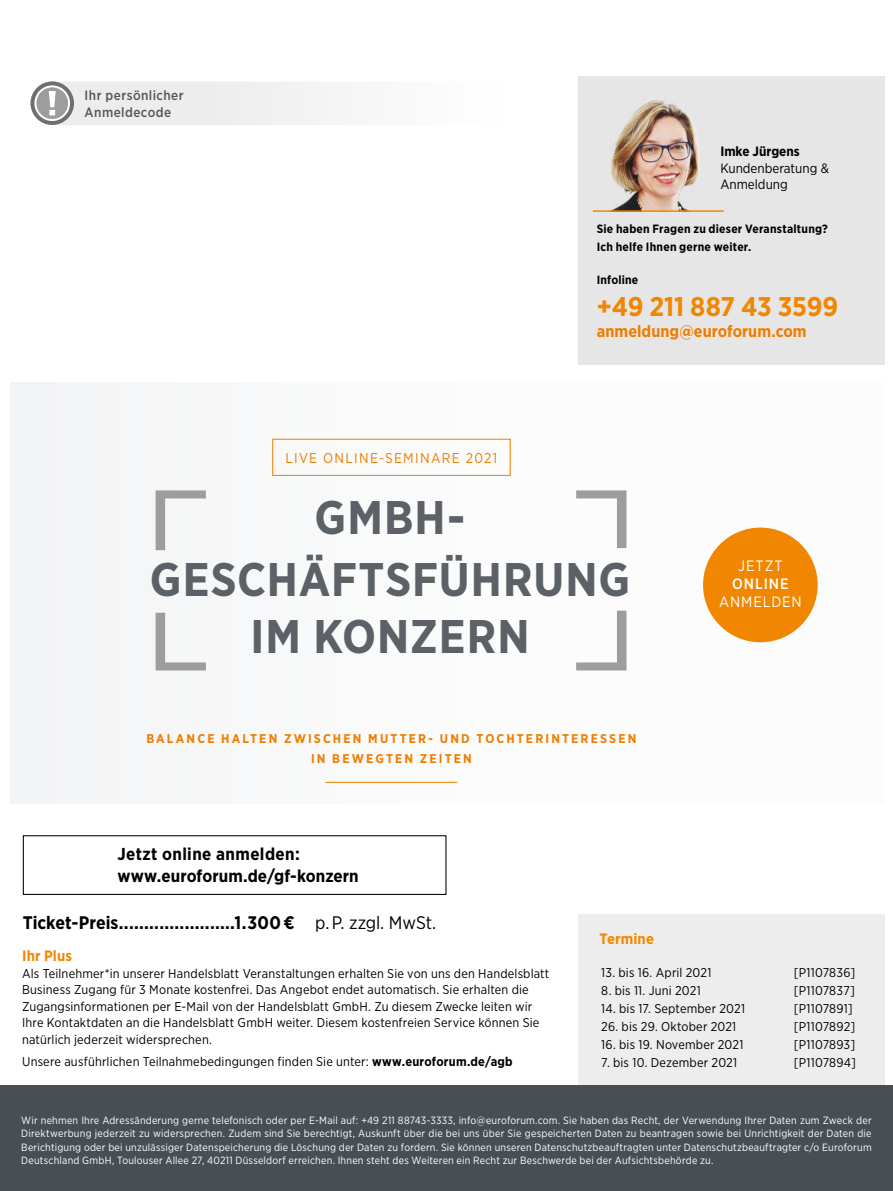
<style>
.page{position:relative;width:893px;height:1191px;background:#fff}
.page>*{position:absolute;margin:0;border:0;box-sizing:border-box;transform-origin:0 0}
.t1{font:700 47.1px/62.7px "Gotham Narrow";letter-spacing:.02em;color:#5b6167;text-align:center}
.t2{font:700 27px "Gotham Narrow";letter-spacing:-.01em;color:#f18700}
.t3{font:700 18.15px "Gotham Narrow";color:#000}
.t4{font:700 17.25px/21.6px "Gotham Narrow";letter-spacing:.02em;color:#000}
.t5{font:700 16.5px "Gotham Narrow";color:#ef7d00}
.t6{font:700 15px "Gotham Narrow";letter-spacing:.01em;color:#f18900}
.t7{font:15px "Gotham Narrow";letter-spacing:.06em;color:#fff}
.t8{font:500 15px "Gotham Narrow";letter-spacing:.065em;color:#fff}
.t9{font:14.1px "Gotham Narrow";letter-spacing:.09em;color:#ef7d00}
.t10{font:500 13.5px "Gotham Narrow";letter-spacing:.035em;color:#575756}
.t11{font:13.5px/16.5px "Gotham Narrow";color:#000}
.t12{font:700 13.5px "Gotham Narrow";color:#000}
.t13{font:12.75px/18px "Gotham Narrow";letter-spacing:.01em;color:#000}
.t14{font:700 12.75px/20px "Gotham Narrow";letter-spacing:.17em;color:#ef7d00;text-align:center}
.t15{font:700 12px/18px "Gotham Narrow";letter-spacing:.02em;color:#000}
.t16{font:10.5px/13.5px "Gotham Narrow";letter-spacing:.02em;color:#fff;text-align:justify}
.s1{font-weight:400}
.s2{font-weight:700}
</style>
<div class="page">
<div style="left:578px;top:914px;width:306px;height:184px;background:#ededed"></div>
<svg style="left:30px;top:81px;width:304px;height:44px"></svg>
<div style="left:11px;top:383px;width:873px;height:421px;background:#fbfbfc"></div>
<div style="left:272px;top:439px;width:238px;height:37px;border:1px solid #ef7d00"></div>
<hr style="left:326px;top:782px;width:131px;height:1px;background:#ef7d00">
<div style="left:703px;top:527px;width:115px;height:115px;background:#f18700;border-radius:50%"></div>
<div style="left:578px;top:77px;width:306px;height:288px;background:#e6e6e6"></div>
<img style="left:610px;top:101px;width:89px;height:109px">
<hr style="left:593px;top:210px;width:131px;height:2px;background:#f18900">
<div style="left:0;top:1085px;width:893px;height:106px;background:#484f54"></div>
<div style="left:23px;top:835px;width:423px;height:60px;border:1px solid #000"></div>
<svg style="left:156px;top:490px;width:50px;height:60px"></svg>
<svg style="left:156px;top:613px;width:50px;height:57px"></svg>
<svg style="left:576px;top:610px;width:50px;height:60px"></svg>
<svg style="left:576px;top:490px;width:50px;height:58px"></svg>
<p class="t10" style="left:85px;top:87px;width:101px">Ihr persönlicher</p>
<p class="t10" style="left:85px;top:103px;width:88px">Anmeldecode</p>
<p class="t9" style="left:286px;top:449px;width:213px">LIVE ONLINE-SEMINARE 2021</p>
<p class="t12" style="left:720px;top:143px;width:81px">Imke Jürgens</p>
<p class="t11" style="left:720px;top:159px;width:110px">Kundenberatung &amp;<br>Anmeldung</p>
<p class="t15" style="left:597px;top:220px;width:233px">Sie haben Fragen zu dieser Veranstaltung?<br>Ich helfe Ihnen gerne weiter.</p>
<p class="t15" style="left:597px;top:270px;width:43px">Infoline</p>
<h2 class="t2" style="left:597px;top:289px;width:243px">+49 211 887 43 3599</h2>
<p class="t5" style="left:597px;top:321px;width:211px">anmeldung@euroforum.com</p>
<h1 class="t1" style="left:150px;top:485px;width:482px">GMBH-<br>GESCHÄFTSFÜHRUNG</h1>
<h1 class="t1" style="left:251px;top:604px;width:280px">IM KONZERN</h1>
<p class="t14" style="left:146px;top:728px;width:492px">BALANCE HALTEN ZWISCHEN MUTTER- UND TOCHTERINTERESSEN<br>IN BEWEGTEN ZEITEN</p>
<h3 class="t4" style="left:117px;top:843px;width:243px">Jetzt online anmelden: www.euroforum.de/gf-konzern</h3>
<h3 class="t3" style="left:23px;top:910px;width:415px">Ticket-Preis.......................1.300 € <span class="s1">p. P. zzgl. MwSt.</span></h3>
<p class="t6" style="left:600px;top:929px;width:56px">Termine</p>
<p class="t7" style="left:738px;top:556px;width:46px">JETZT</p>
<p class="t8" style="left:732px;top:574px;width:58px">ONLINE</p>
<p class="t7" style="left:719px;top:592px;width:84px">ANMELDEN</p>
<p class="t6" style="left:22px;top:946px;width:51px">Ihr Plus</p>
<p class="t13" style="left:22px;top:965px;width:529px;line-height:16.5px">Als Teilnehmer*in unserer Handelsblatt Veranstaltungen erhalten Sie von uns den Handelsblatt Business Zugang für 3 Monate kostenfrei. Das Angebot endet automatisch. Sie erhalten die Zugangsinformationen per E-Mail von der Handelsblatt GmbH. Zu diesem Zwecke leiten wir Ihre Kontaktdaten an die Handelsblatt GmbH weiter. Diesem kostenfreien Service können Sie natürlich jederzeit widersprechen.</p>
<p class="t13" style="left:22px;top:1052px;width:492px">Unsere ausführlichen Teilnahmebedingungen finden Sie unter: <span class="s2">www.euroforum.de/agb</span></p>
<p class="t13" style="left:601px;top:963px;width:112px">13. bis 16. April 2021</p>
<p class="t13" style="left:601px;top:981px;width:101px">8. bis 11. Juni 2021</p>
<p class="t13" style="left:601px;top:999px;width:145px">14. bis 17. September 2021</p>
<p class="t13" style="left:601px;top:1017px;width:137px">26. bis 29. Oktober 2021</p>
<p class="t13" style="left:601px;top:1035px;width:144px">16. bis 19. November 2021</p>
<p class="t13" style="left:601px;top:1053px;width:137px">7. bis 10. Dezember 2021</p>
<p class="t13" style="left:794px;top:963px;width:64px">[P1107836] [P1107837] [P1107891] [P1107892] [P1107893] [P1107894]</p>
<p class="t16" style="left:21px;top:1113px;width:852px">Wir nehmen Ihre Adressänderung gerne telefonisch oder per E-Mail auf: +49 211 88743-3333, info@euroforum.com. Sie haben das Recht, der Verwendung Ihrer Daten zum Zweck der Direktwerbung jederzeit zu widersprechen. Zudem sind Sie berechtigt, Auskunft über die bei uns über Sie gespeicherten Daten zu beantragen sowie bei Unrichtigkeit der Daten die Berichtigung oder bei unzulässiger Datenspeicherung die Löschung der Daten zu fordern. Sie können unseren Datenschutzbeauftragten unter Datenschutzbeauftragter c/o Euroforum Deutschland GmbH, Toulouser Allee 27, 40211 Düsseldorf erreichen. Ihnen steht des Weiteren ein Recht zur Beschwerde bei der Aufsichtsbehörde zu.</p>
</div>
